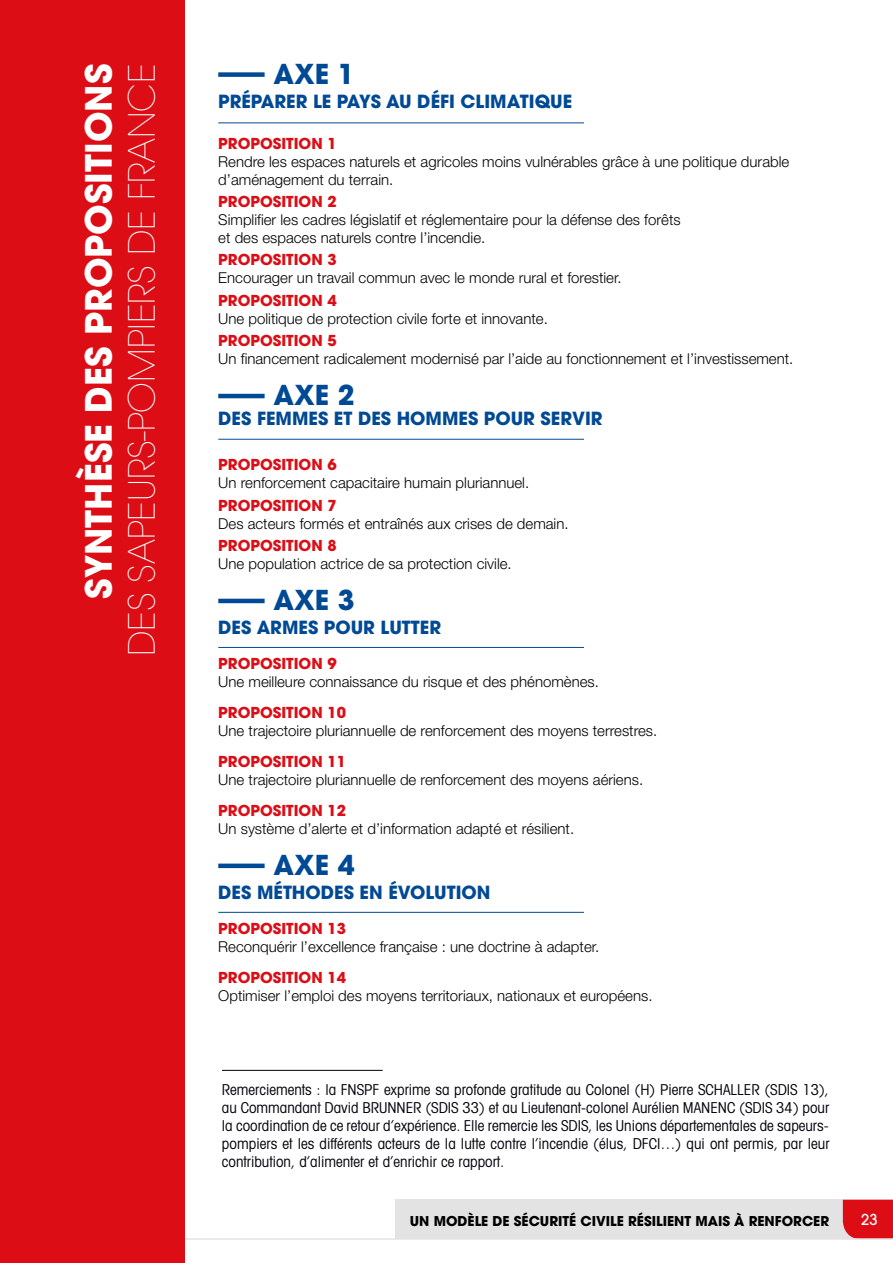
<style>
.page{position:relative;width:893px;height:1263px;background:#fff}
.page>*{position:absolute;margin:0;border:0;box-sizing:border-box;transform-origin:0 0}
.t1{font:200 36px "Avant Garde";color:#fff}
.t2{font:700 36px "Avant Garde";color:#fff}
.t3{font:700 27.3px "Avant Garde";color:#004994}
.t4{font:700 18px "Avant Garde";color:#004994}
.t5{font:300 15px/18px "Helvetica Neue";color:#000}
.t6{font:condensed 15px/18px "Avant Garde";color:#00000a;text-align:justify}
.t7{font:700 15px "Avant Garde";color:#dc0d15}
.t8{font:500 15px "Avant Garde";color:#fff}
.t9{font:700 13.5px "Avant Garde";color:#000}
</style>
<div class="page">
<div style="left:395px;top:1200px;width:498px;height:39px;background:#e3e3e3"></div>
<div style="left:843px;top:1200px;width:50px;height:38px;background:#dc0d15"></div>
<hr style="left:0;top:1238px;width:893px;height:2px;background:#e3e3e3">
<div style="left:0;top:0;width:184px;height:1263px;background:#dc0d15"></div>
<div style="left:221px;top:72px;width:41px;height:5px;background:#004994"></div>
<hr style="left:218px;top:122px;width:366px;height:1px;background:#004994">
<hr style="left:221px;top:394px;width:41px;height:4px;background:#004994">
<hr style="left:218px;top:439px;width:366px;height:1px;background:#004994">
<hr style="left:221px;top:599px;width:41px;height:4px;background:#004994">
<hr style="left:218px;top:647px;width:366px;height:1px;background:#004994">
<div style="left:221px;top:863px;width:41px;height:5px;background:#004994"></div>
<hr style="left:218px;top:912px;width:366px;height:1px;background:#004994">
<hr style="left:222px;top:1070px;width:161px;height:1px;background:#000">
<h1 class="t2" style="left:75px;top:599px;width:536px;rotate:-90deg">SYNTHÈSE DES PROPOSITIONS</h1>
<h1 class="t1" style="left:121px;top:656px;width:594px;rotate:-90deg">DES SAPEURS-POMPIERS DE FRANCE</h1>
<h2 class="t3" style="left:274px;top:56px;width:83px">AXE 1</h2>
<p class="t4" style="left:218px;top:90px;width:356px">PRÉPARER LE PAYS AU DÉFI CLIMATIQUE</p>
<p class="t7" style="left:218px;top:134px;width:120px">PROPOSITION 1</p>
<p class="t5" style="left:218px;top:152px;width:573px">Rendre les espaces naturels et agricoles moins vulnérables grâce à une politique durable d’aménagement du terrain.</p>
<p class="t7" style="left:218px;top:192px;width:120px">PROPOSITION 2</p>
<p class="t5" style="left:218px;top:211px;width:464px">Simplifier les cadres législatif et réglementaire pour la défense des forêts et des espaces naturels contre l’incendie.</p>
<p class="t7" style="left:218px;top:250px;width:120px">PROPOSITION 3</p>
<p class="t5" style="left:218px;top:269px;width:405px">Encourager un travail commun avec le monde rural et forestier.</p>
<p class="t7" style="left:218px;top:290px;width:120px">PROPOSITION 4</p>
<p class="t5" style="left:218px;top:309px;width:331px">Une politique de protection civile forte et innovante.</p>
<p class="t7" style="left:218px;top:331px;width:120px">PROPOSITION 5</p>
<p class="t5" style="left:218px;top:349px;width:577px">Un financement radicalement modernisé par l’aide au fonctionnement et l’investissement.</p>
<h2 class="t3" style="left:274px;top:378px;width:83px">AXE 2</h2>
<p class="t4" style="left:218px;top:407px;width:386px">DES FEMMES ET DES HOMMES POUR SERVIR</p>
<p class="t7" style="left:218px;top:455px;width:120px">PROPOSITION 6</p>
<p class="t5" style="left:218px;top:474px;width:312px">Un renforcement capacitaire humain pluriannuel.</p>
<p class="t7" style="left:218px;top:495px;width:120px">PROPOSITION 7</p>
<p class="t5" style="left:218px;top:514px;width:352px">Des acteurs formés et entraînés aux crises de demain.</p>
<p class="t7" style="left:218px;top:536px;width:120px">PROPOSITION 8</p>
<p class="t5" style="left:218px;top:554px;width:295px">Une population actrice de sa protection civile.</p>
<h2 class="t3" style="left:274px;top:582px;width:83px">AXE 3</h2>
<p class="t4" style="left:218px;top:616px;width:224px">DES ARMES POUR LUTTER</p>
<p class="t7" style="left:218px;top:654px;width:120px">PROPOSITION 9</p>
<p class="t5" style="left:218px;top:673px;width:382px">Une meilleure connaissance du risque et des phénomènes.</p>
<p class="t7" style="left:218px;top:703px;width:129px">PROPOSITION 10</p>
<p class="t5" style="left:218px;top:722px;width:441px">Une trajectoire pluriannuelle de renforcement des moyens terrestres.</p>
<p class="t7" style="left:218px;top:752px;width:129px">PROPOSITION 11</p>
<p class="t5" style="left:218px;top:770px;width:426px">Une trajectoire pluriannuelle de renforcement des moyens aériens.</p>
<p class="t7" style="left:218px;top:800px;width:129px">PROPOSITION 12</p>
<p class="t5" style="left:218px;top:819px;width:357px">Un système d’alerte et d’information adapté et résilient.</p>
<h2 class="t3" style="left:274px;top:847px;width:83px">AXE 4</h2>
<p class="t4" style="left:218px;top:881px;width:274px">DES MÉTHODES EN ÉVOLUTION</p>
<p class="t7" style="left:218px;top:919px;width:129px">PROPOSITION 13</p>
<p class="t5" style="left:218px;top:938px;width:382px">Reconquérir l’excellence française : une doctrine à adapter.</p>
<p class="t7" style="left:218px;top:968px;width:129px">PROPOSITION 14</p>
<p class="t5" style="left:218px;top:986px;width:436px">Optimiser l’emploi des moyens territoriaux, nationaux et européens.</p>
<p class="t6" style="left:222px;top:1080px;width:609px">Remerciements : la FNSPF exprime sa profonde gratitude au Colonel (H) Pierre SCHALLER (SDIS 13), au Commandant David BRUNNER (SDIS 33) et au Lieutenant-colonel Aurélien MANENC (SDIS 34) pour la coordination de ce retour d’expérience. Elle remercie les SDIS, les Unions départementales de sapeurs&shy;pompiers et les différents acteurs de la lutte contre l’incendie (élus, DFCI…) qui ont permis, par leur contribution, d’alimenter et d’enrichir ce rapport.</p>
<p class="t9" style="left:410px;top:1212px;width:421px">UN MODÈLE DE SÉCURITÉ CIVILE RÉSILIENT MAIS À RENFORCER</p>
<p class="t8" style="left:861px;top:1210px;width:18px">23</p>
</div>
